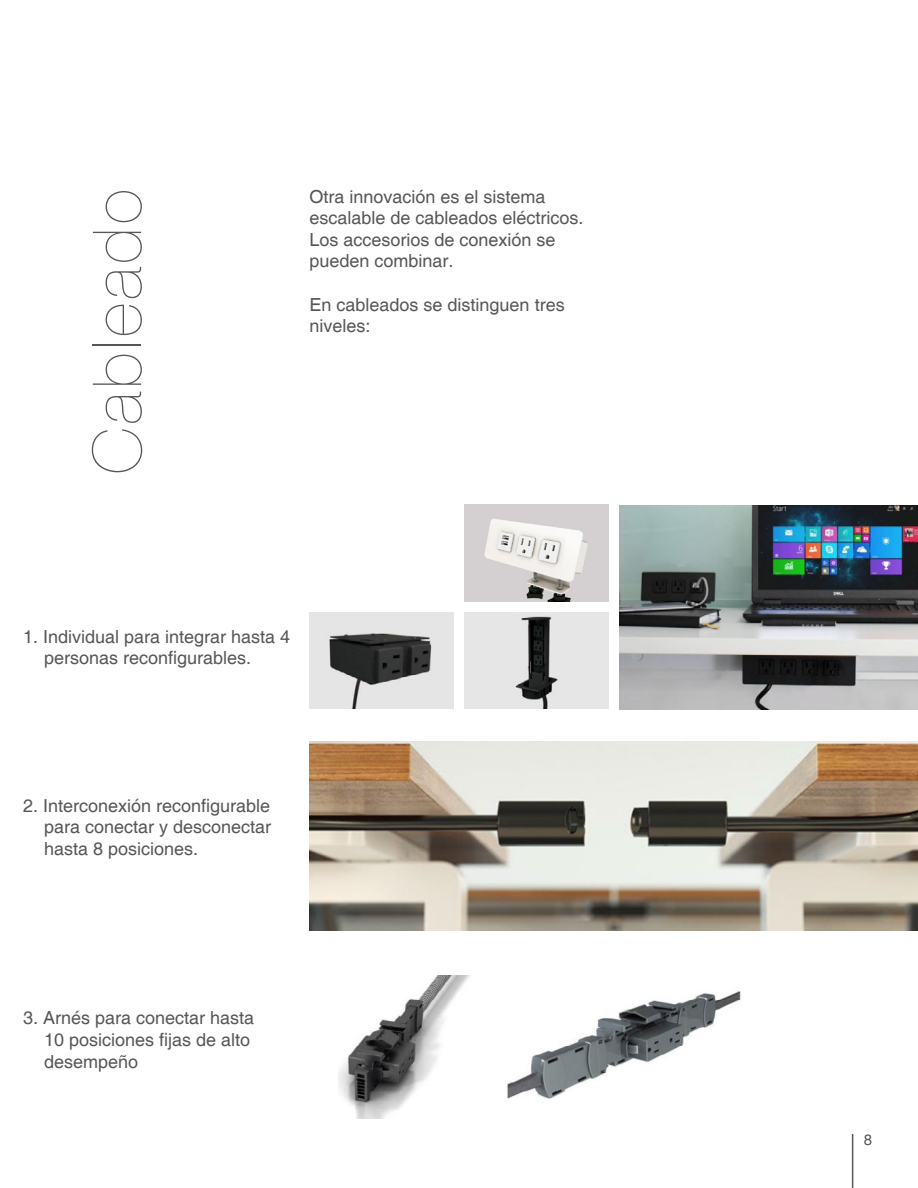
<style>
.page{position:relative;width:918px;height:1188px;background:#fff}
.page>*{position:absolute;margin:0;border:0;box-sizing:border-box;transform-origin:0 0}
.t1{font:200 67.5px "Helvetica Neue LT Std";letter-spacing:.05em;color:#575756}
.t2{font:18px/21.6px "Helvetica";color:#575756}
.t3{font:15px "Helvetica";color:#575756}
</style>
<div class="page">
<hr style="left:852px;top:1134px;width:1px;height:54px;background:#575756">
<img style="left:339px;top:975px;width:402px;height:144px">
<img style="left:310px;top:742px;width:608px;height:189px">
<img style="left:619px;top:506px;width:299px;height:203px">
<img style="left:310px;top:612px;width:144px;height:97px">
<img style="left:464px;top:505px;width:144px;height:96px">
<img style="left:464px;top:612px;width:144px;height:97px">
<h1 class="t1" style="left:78px;top:474px;width:286px;rotate:-90deg">Cableado</h1>
<p class="t2" style="left:310px;top:186px;width:276px">Otra innovación es el sistema escalable de cableados eléctricos.<br>Los accesorios de conexión se pueden combinar.</p>
<p class="t2" style="left:310px;top:294px;width:257px">En cableados se distinguen tres niveles:</p>
<p class="t2" style="left:44px;top:626px;width:248px;text-indent:-21px">1. Individual para integrar hasta 4 personas reconfigurables.</p>
<p class="t2" style="left:44px;top:795px;width:229px;text-align:justify;text-indent:-21px">2. Interconexión reconfigurable para conectar y desconectar hasta 8 posiciones.</p>
<p class="t2" style="left:44px;top:1008px;width:212px;text-indent:-21px">3. Arnés para conectar hasta<br>10 posiciones fijas de alto desempeño</p>
<p class="t3" style="left:864px;top:1131px;width:10px">8</p>
</div>
